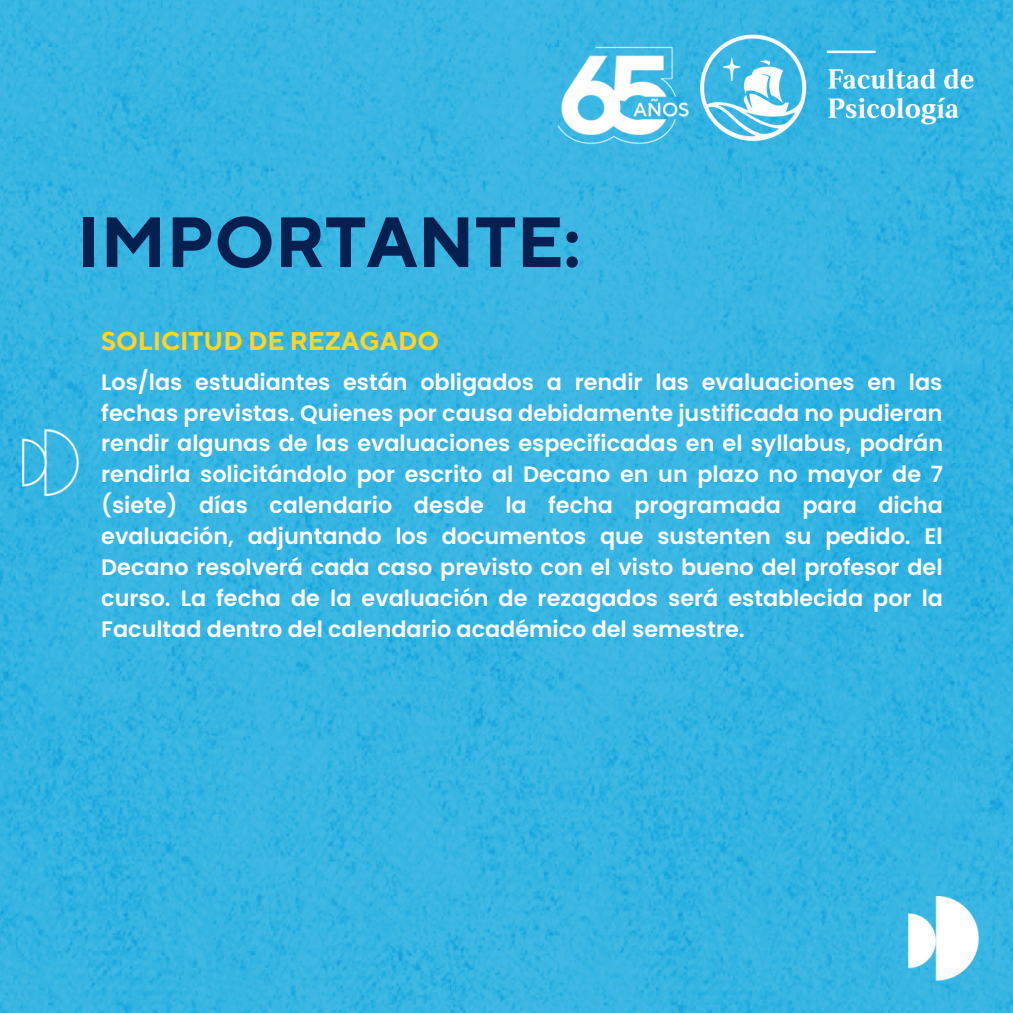
<style>
.page{position:relative;width:1013px;height:1013px;background:#fff}
.page>*{position:absolute;margin:0;border:0;box-sizing:border-box;transform-origin:0 0}
.t1{font:700 70.88px "TT Norms Pro";color:#042051}
.t2{font:700 25.5px "TT Norms Pro";color:#ffd425}
.t3{font:600 22.38px/31px "Poppins";color:#fff;text-align:justify}
</style>
<div class="page">
<img style="left:0;top:0;width:1012px;height:1012px">
<img style="left:697px;top:26px;width:280px;height:129px">
<img style="left:543px;top:26px;width:154px;height:129px">
<img style="left:908px;top:896px;width:70px;height:84px">
<img style="left:22px;top:429px;width:57px;height:66px">
<p class="t1" style="left:77px;top:200px;width:505px">IMPORTANTE:</p>
<p class="t2" style="left:101px;top:326px;width:339px">SOLICITUD DE REZAGADO</p>
<p class="t3" style="left:101px;top:366px;width:843px">Los/las estudiantes están obligados a rendir las evaluaciones en las fechas previstas. Quienes por causa debidamente justificada no pudieran rendir algunas de las evaluaciones especificadas en el syllabus, podrán rendirla solicitándolo por escrito al Decano en un plazo no mayor de 7 (siete) días calendario desde la fecha programada para dicha evaluación, adjuntando los documentos que sustenten su pedido. El Decano resolverá cada caso previsto con el visto bueno del profesor del curso. La fecha de la evaluación de rezagados será establecida por la Facultad dentro del calendario académico del semestre.</p>
</div>
